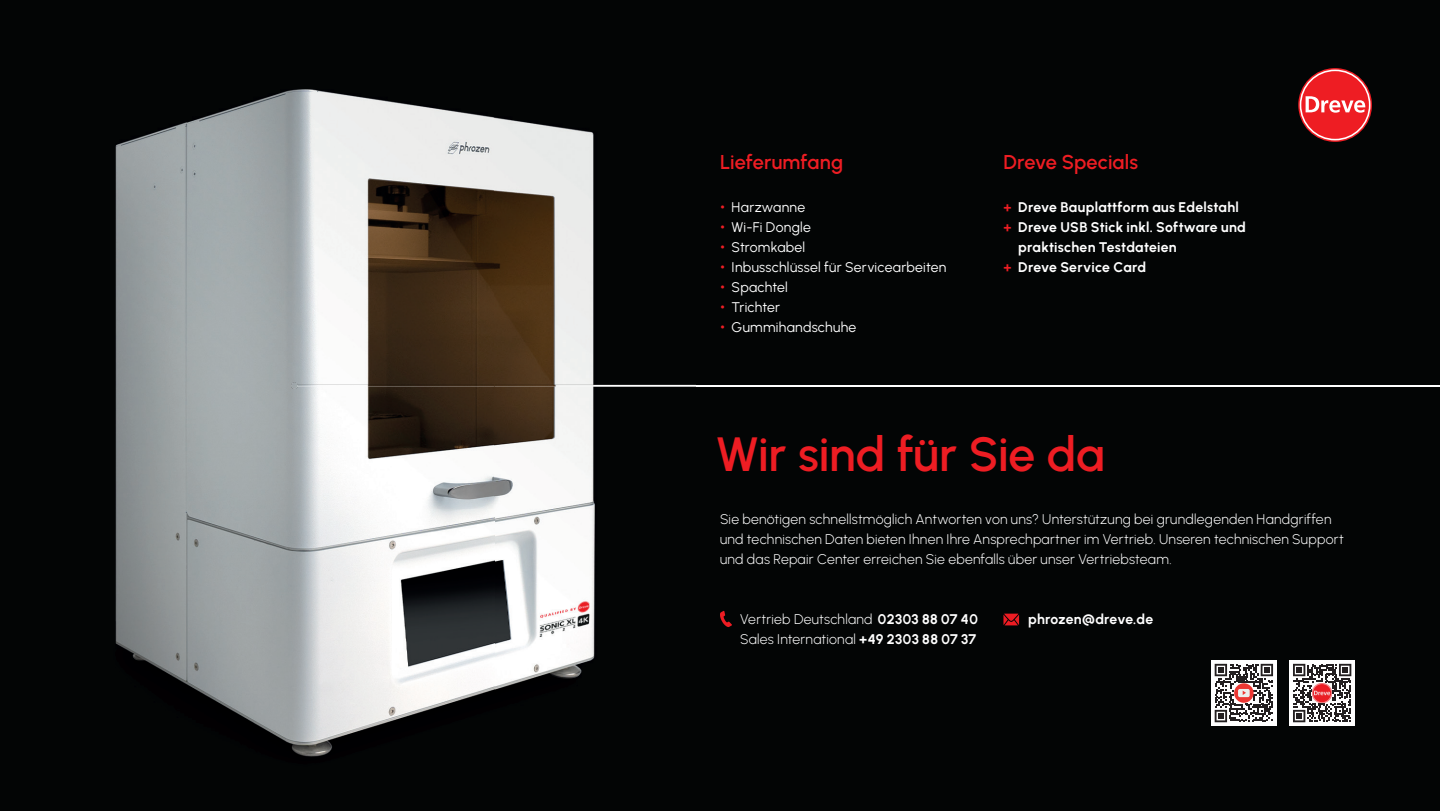
<style>
.page{position:relative;width:1440px;height:811px;background:#fff}
.page>*{position:absolute;margin:0;border:0;box-sizing:border-box;transform-origin:0 0}
.t1{font:600 48px "Urbanist";letter-spacing:-.005em;color:#ee1d23}
.t2{font:600 20px "Urbanist";letter-spacing:.005em;color:#ee1d23}
.t3{font:14px/20px "Urbanist";letter-spacing:.02em;color:#fff}
.t4{font:700 14px "Urbanist";letter-spacing:.02em;color:#fff}
.s1{font-family:"Helvetica Neue";color:#ee1d23}
.s2{color:#ee1d23}
.s3{font-weight:700}
</style>
<div class="page">
<div style="left:0;top:0;width:1440px;height:810px;background:#030505"></div>
<hr style="left:294px;top:384px;width:1146px;height:2px;background:#fff">
<svg style="left:1300px;top:69px;width:71px;height:71px"></svg>
<img style="left:115px;top:89px;width:581px;height:668px">
<img style="left:298px;top:384px;width:398px;height:2px">
<svg style="left:291px;top:382px;width:7px;height:6px"></svg>
<svg style="left:1003px;top:613px;width:16px;height:12px"></svg>
<svg style="left:720px;top:610px;width:12px;height:16px"></svg>
<div style="left:1289px;top:660px;width:66px;height:65px;background:#fff"></div>
<svg style="left:1293px;top:663px;width:58px;height:59px"></svg>
<img style="left:1312px;top:683px;width:20px;height:19px">
<div style="left:1211px;top:660px;width:66px;height:65px;background:#fff"></div>
<svg style="left:1215px;top:663px;width:58px;height:59px"></svg>
<h2 class="t2" style="left:720px;top:149px;width:125px">Lieferumfang</h2>
<p class="t3" style="left:720px;top:196px;width:87px"><span class="s1">•</span> Harzwanne</p>
<p class="t3" style="left:720px;top:216px;width:92px"><span class="s1">•</span> Wi-Fi Dongle</p>
<p class="t3" style="left:720px;top:236px;width:87px"><span class="s1">•</span> Stromkabel</p>
<p class="t3" style="left:720px;top:256px;width:228px"><span class="s1">•</span> Inbusschlüssel für Servicearbeiten</p>
<p class="t3" style="left:720px;top:276px;width:69px"><span class="s1">•</span> Spachtel</p>
<p class="t3" style="left:720px;top:296px;width:62px"><span class="s1">•</span> Trichter</p>
<p class="t3" style="left:720px;top:316px;width:138px"><span class="s1">•</span> Gummihandschuhe</p>
<h2 class="t2" style="left:1003px;top:149px;width:136px">Dreve Specials</h2>
<p class="t4" style="left:1003px;top:197px;width:237px"><span class="s2">+</span> Dreve Bauplattform aus Edelstahl</p>
<p class="t4" style="left:1003px;top:217px;width:244px"><span class="s2">+</span> Dreve USB Stick inkl. Software und</p>
<p class="t4" style="left:1018px;top:238px;width:160px">praktischen Testdateien</p>
<p class="t4" style="left:1003px;top:258px;width:144px"><span class="s2">+</span> Dreve Service Card</p>
<h1 class="t1" style="left:716px;top:422px;width:390px">Wir sind für Sie da</h1>
<p class="t3" style="left:720px;top:508px;width:625px">Sie benötigen schnellstmöglich Antworten von uns? Unterstützung bei grundlegenden Handgriffen und technischen Daten bieten Ihnen Ihre Ansprechpartner im Vertrieb. Unseren technischen Support und das Repair Center erreichen Sie ebenfalls über unser Vertriebsteam.</p>
<p class="t3" style="left:740px;top:608px;width:239px">Vertrieb Deutschland <span class="s3">02303 88 07 40</span></p>
<p class="t4" style="left:1028px;top:609px;width:127px">phrozen@dreve.de</p>
<p class="t3" style="left:740px;top:628px;width:238px">Sales International <span class="s3">+49 2303 88 07 37</span></p>
</div>
